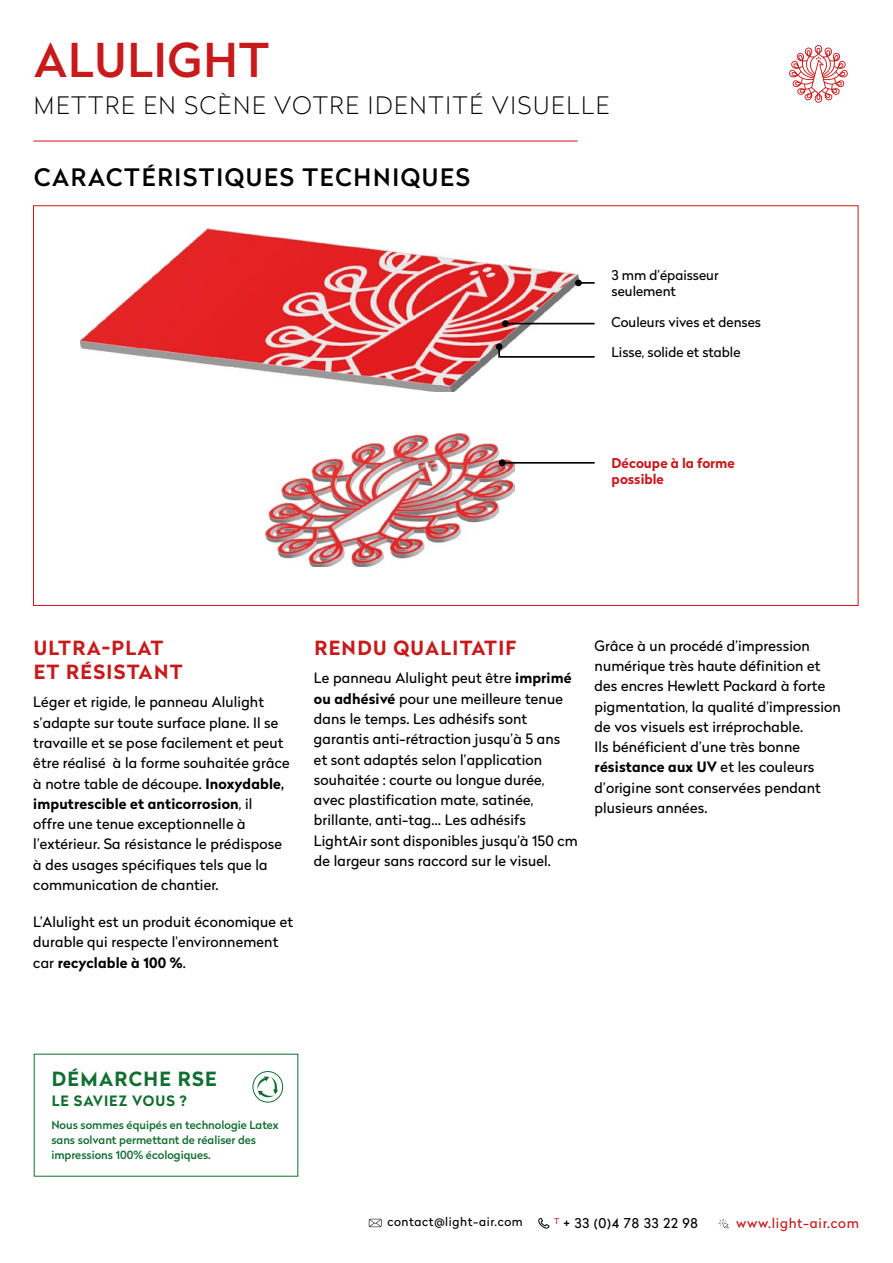
<style>
.page{position:relative;width:893px;height:1263px;background:#fff}
.page>*{position:absolute;margin:0;border:0;box-sizing:border-box;transform-origin:0 0}
.t1{font:500 46.5px "Radikal";letter-spacing:.02em;color:#c8191b}
.t2{font:100 24px "Radikal";letter-spacing:.07em;color:#000}
.t3{font:500 24px "Radikal";letter-spacing:.07em;color:#000}
.t4{font:700 19.5px/24px "Radikal";letter-spacing:.07em;color:#c8191b}
.t5{font:700 19.5px "Radikal";letter-spacing:.07em;color:#116e31}
.t6{font:14.25px/20.2px "Radikal";letter-spacing:.01em;color:#000}
.t7{font:700 14.25px "Radikal";letter-spacing:.07em;color:#116e31}
.t8{font:13.5px/16.2px "Radikal";color:#000}
.t9{font:700 13.5px/16.2px "Radikal";color:#c8191b}
.t10{font:13.5px "Radikal";letter-spacing:.05em;color:#c8191b}
.t11{font:12px "Radikal";letter-spacing:.05em;color:#000}
.t12{font:500 11.25px/15px "Radikal";color:#116e31}
.t13{font:7.8px "Radikal";color:#d71117}
.s1{font-weight:700}
</style>
<div class="page">
<hr style="left:33px;top:141px;width:545px;height:1px;background:#d71117">
<img style="left:80px;top:228px;width:498px;height:164px">
<svg style="left:497px;top:345px;width:98px;height:13px"></svg>
<div style="left:496px;top:343px;width:6px;height:7px;background:#000;border-radius:50%"></div>
<hr style="left:505px;top:323px;width:90px;height:1px;background:#000">
<div style="left:502px;top:320px;width:7px;height:7px;background:#000;border-radius:50%"></div>
<svg style="left:582px;top:282px;width:13px;height:2px"></svg>
<div style="left:575px;top:280px;width:7px;height:6px;background:#000;border-radius:50%"></div>
<img style="left:266px;top:434px;width:249px;height:133px">
<hr style="left:502px;top:462px;width:93px;height:2px;background:#000">
<div style="left:499px;top:459px;width:6px;height:7px;background:#000;border-radius:50%"></div>
<svg style="left:253px;top:1071px;width:30px;height:31px"></svg>
<div style="left:253px;top:1071px;width:30px;height:31px;border:1px solid #116e31;border-radius:50%"></div>
<svg style="left:257px;top:1076px;width:21px;height:21px"></svg>
<svg style="left:538px;top:1218px;width:11px;height:10px"></svg>
<svg style="left:718px;top:1218px;width:11px;height:10px"></svg>
<svg style="left:369px;top:1219px;width:13px;height:8px"></svg>
<svg style="left:789px;top:45px;width:59px;height:58px"></svg>
<h1 class="t1" style="left:34px;top:26px;width:236px">ALULIGHT</h1>
<h2 class="t2" style="left:34px;top:88px;width:577px">METTRE EN SCÈNE VOTRE IDENTITÉ VISUELLE</h2>
<h2 class="t3" style="left:34px;top:160px;width:437px">CARACTÉRISTIQUES TECHNIQUES</h2>
<p class="t8" style="left:612px;top:266px;width:108px">3 mm d’épaisseur seulement</p>
<p class="t8" style="left:612px;top:314px;width:151px">Couleurs vives et denses</p>
<p class="t8" style="left:612px;top:344px;width:130px">Lisse, solide et stable</p>
<p class="t9" style="left:612px;top:455px;width:125px">Découpe à la forme possible</p>
<h3 class="t4" style="left:34px;top:635px;width:150px">ULTRA-PLAT<br>ET RÉSISTANT</h3>
<p class="t6" style="left:33px;top:692px;width:258px">Léger et rigide, le panneau Alulight s’adapte sur toute surface plane. Il se travaille et se pose facilement et peut être réalisé à la forme souhaitée grâce à notre table de découpe. <span class="s1">Inoxydable, imputrescible et anticorrosion</span>, il<br>offre une tenue exceptionnelle à l’extérieur. Sa résistance le prédispose à des usages spécifiques tels que la communication de chantier.</p>
<p class="t6" style="left:33px;top:911px;width:261px">L’Alulight est un produit économique et durable qui respecte l’environnement car <span class="s1">recyclable à 100 %</span>.</p>
<h3 class="t4" style="left:314px;top:635px;width:204px">RENDU QUALITATIF</h3>
<p class="t6" style="left:314px;top:668px;width:265px">Le panneau Alulight peut être <span class="s1">imprimé ou adhésivé</span> pour une meilleure tenue dans le temps. Les adhésifs sont garantis anti-rétraction jusqu’à 5 ans<br>et sont adaptés selon l’application souhaitée : courte ou longue durée, avec plastification mate, satinée, brillante, anti-tag… Les adhésifs LightAir sont disponibles jusqu’à 150 cm de largeur sans raccord sur le visuel.</p>
<p class="t6" style="left:595px;top:635px;width:248px">Grâce à un procédé d’impression numérique très haute définition et des encres Hewlett Packard à forte pigmentation, la qualité d’impression de vos visuels est irréprochable.<br>Ils bénéficient d’une très bonne <span class="s1">résistance aux UV</span> et les couleurs d’origine sont conservées pendant plusieurs années.</p>
<h3 class="t5" style="left:52px;top:1064px;width:167px">DÉMARCHE RSE</h3>
<p class="t7" style="left:52px;top:1090px;width:137px">LE SAVIEZ VOUS ?</p>
<p class="t12" style="left:51px;top:1117px;width:229px">Nous sommes équipés en technologie Latex sans solvant permettant de réaliser des impressions 100% écologiques.</p>
<p class="t11" style="left:387px;top:1213px;width:137px">contact@light-air.com</p>
<p class="t8" style="left:563px;top:1215px;width:136px">+ 33 (0)4 78 33 22 98</p>
<p class="t10" style="left:736px;top:1213px;width:124px">www.light-air.com</p>
<p class="t13" style="left:554px;top:1215px;width:7px">T</p>
</div>
